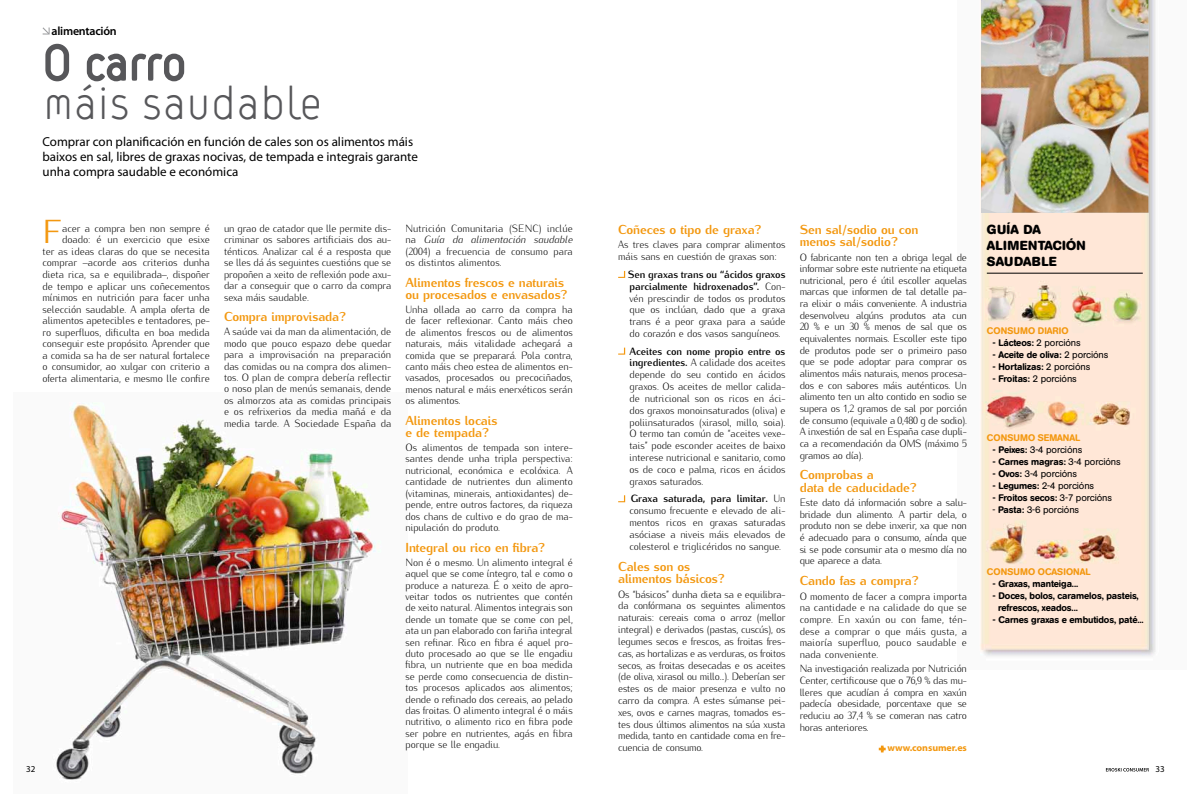
<style>
.page{position:relative;width:1191px;height:794px;background:#fff}
.page>*{position:absolute;margin:0;border:0;box-sizing:border-box;transform-origin:0 0}
.t1{font:46px "VSV Melon Light";letter-spacing:-.02em;color:#57575a}
.t2{font:33.1px "Kurier";color:#f39810;scale:.96 1}
.t3{font:800 13px/12.2px "Kurier";letter-spacing:-.01em;color:#f39810;scale:.96 1}
.t4{font:13px/15px "Myriad Pro";color:#000}
.t5{font:700 13px/16px "AG Book Rounded";letter-spacing:.02em;color:#000}
.t6{font:600 12px "Myriad Pro";letter-spacing:-.02em;color:#000}
.t7{font:300 10.6px/11.5px "Kurier";letter-spacing:-.01em;color:#000;text-align:right;scale:.96 1}
.t8{font:300 10.5px/11.4px "Kurier";letter-spacing:-.01em;color:#000;text-align:justify;scale:.96 1}
.t9{font:700 9.6px "Myriad Pro";letter-spacing:-.01em;color:#f39810;scale:1.04 1}
.t10{font:500 9.5px/12px "AG Book Rounded";letter-spacing:-.01em;color:#000}
.t11{font:9.5px "AG Book Rounded";letter-spacing:-.01em;color:#000}
.t12{font:500 9.5px "AG Book Rounded";letter-spacing:.01em;color:#f39810}
.t13{font:9px "Myriad Pro";color:#000}
.s1{font-size:10.6px}
.s2{font-style:italic}
.s3{font-weight:700}
.s4{font-weight:400}
.s5{font-weight:500}
</style>
<div class="page">
<img style="left:980px;top:0;width:176px;height:657px">
<img style="left:56px;top:402px;width:324px;height:378px">
<svg style="left:43px;top:27px;width:7px;height:8px"></svg>
<svg style="left:45px;top:43px;width:25px;height:39px"></svg>
<svg style="left:86px;top:53px;width:99px;height:29px"></svg>
<svg style="left:618px;top:271px;width:7px;height:7px"></svg>
<svg style="left:618px;top:348px;width:7px;height:7px"></svg>
<svg style="left:618px;top:495px;width:7px;height:7px"></svg>
<svg style="left:878px;top:745px;width:8px;height:8px"></svg>
<hr style="left:986px;top:273px;width:156px;height:1px;background:#000">
<img style="left:981px;top:0;width:167px;height:213px">
<svg style="left:1106px;top:768px;width:42px;height:3px"></svg>
<p class="t6" style="left:52px;top:24px;width:67px">alimentación</p>
<h1 class="t1" style="left:43px;top:75px;width:281px">máis saudable</h1>
<p class="t4" style="left:43px;top:134px;width:377px">Comprar con planificación en función de cales son os alimentos máis baixos en sal, libres de graxas nocivas, de tempada e integrais garante unha compra saudable e económica</p>
<h2 class="t2" style="left:43px;top:206px;width:22px">F</h2>
<p class="t7" style="left:43px;top:222px;width:176px">acer a compra ben non sempre é doado: é un exercicio que esixe<br>ter as ideas claras do que se necesita comprar –acorde aos criterios dunha dieta rica, sa e equilibrada–, dispoñer de tempo e aplicar uns coñecementos mínimos en nutrición para facer unha selección saudable. A ampla oferta de alimentos apetecibles e tentadores, pe&shy;ro superfluos, dificulta en boa medida conseguir este propósito. Aprender que a comida sa ha de ser natural fortalece o consumidor, ao xulgar con criterio a oferta alimentaria, e mesmo lle confire</p>
<p class="t7" style="left:224px;top:222px;width:176px;text-align:left">un grao de catador que lle permite dis&shy;criminar os sabores artificiais dos au-</p>
<p class="t8" style="left:224px;top:245px;width:176px"><span class="s1">ténticos.</span> Analizar cal é a resposta que se lles dá ás seguintes cuestións que se propoñen a xeito de reflexión pode axu&shy;dar a conseguir que o carro da compra sexa máis saudable.</p>
<p class="t3" style="left:224px;top:310px;width:129px">Compra improvisada?</p>
<p class="t8" style="left:224px;top:325px;width:176px">A saúde vai da man da alimentación, de modo que pouco espazo debe quedar para a improvisación na preparación das comidas ou na compra dos alimen&shy;tos. O plan de compra debería reflectir o noso plan de menús semanais, dende os almorzos ata as comidas principais e os refrixerios da media mañá e da media tarde. A Sociedade España da</p>
<p class="t8" style="left:405px;top:222px;width:176px">Nutrición Comunitaria (SENC) inclúe na <span class="s2">Guía da alimentación saudable </span>(2004) a frecuencia de consumo para os distintos alimentos.</p>
<p class="t3" style="left:405px;top:275px;width:170px">Alimentos frescos e naturais ou procesados e envasados?</p>
<p class="t8" style="left:405px;top:303px;width:176px">Unha ollada ao carro da compra ha de facer reflexionar. Canto máis cheo de alimentos frescos ou de alimentos naturais, máis vitalidade achegará a comida que se preparará. Pola contra, canto máis cheo estea de alimentos en&shy;vasados, procesados ou precociñados, menos natural e máis enerxéticos serán os alimentos.</p>
<p class="t3" style="left:405px;top:413px;width:97px">Alimentos locais e de tempada?</p>
<p class="t8" style="left:405px;top:441px;width:176px">Os alimentos de tempada son intere&shy;santes dende unha tripla perspectiva: nutricional, económica e ecolóxica. A cantidade de nutrientes dun alimento (vitaminas, minerais, antioxidantes) de&shy;pende, entre outros factores, da riqueza dos chans de cultivo e do grao de ma&shy;nipulación do produto.</p>
<p class="t3" style="left:405px;top:540px;width:147px">Integral ou rico en fibra?</p>
<p class="t8" style="left:405px;top:555px;width:176px">Non é o mesmo. Un alimento integral é aquel que se come íntegro, tal e como o produce a natureza. É o xeito de apro&shy;veitar todos os nutrientes que contén de xeito natural. Alimentos integrais son dende un tomate que se come con pel, ata un pan elaborado con fariña integral sen refinar. Rico en fibra é aquel pro&shy;duto procesado ao que se lle engadiu fibra, un nutriente que en boa medida se perde como consecuencia de distin&shy;tos procesos aplicados aos alimentos; dende o refinado dos cereais, ao pelado das froitas. O alimento integral é o máis nutritivo, o alimento rico en fibra pode ser pobre en nutrientes, agás en fibra porque se lle engadiu.</p>
<p class="t3" style="left:618px;top:222px;width:151px">Coñeces o tipo de graxa?</p>
<p class="t8" style="left:618px;top:238px;width:176px;line-height:11.9px">As tres claves para comprar alimentos máis sans en cuestión de graxas son:</p>
<p class="t8" style="left:628px;top:267px;width:166px;line-height:11.8px"><span class="s3">Sen graxas trans ou “ácidos graxos parcialmente hidroxenados”.</span> Con&shy;vén prescindir de todos os produtos que os inclúan, dado que a graxa trans é a peor graxa para a saúde do corazón e dos vasos sanguíneos.</p>
<p class="t8" style="left:629px;top:344px;width:164px;line-height:11.8px"><span class="s3">Aceites con nome propio entre os ingredientes.</span> A calidade dos aceites depende do seu contido en ácidos graxos. Os aceites de mellor calida&shy;de nutricional son os ricos en áci&shy;dos graxos monoinsaturados (oliva) e poliinsaturados (xirasol, millo, soia).<br>O termo tan común de “aceites vexe&shy;tais” pode esconder aceites de baixo interese nutricional e sanitario, como os de coco e palma, ricos en ácidos graxos saturados.</p>
<p class="t8" style="left:629px;top:492px;width:164px;line-height:11.8px"><span class="s3">Graxa saturada, para limitar.</span> Un consumo frecuente e elevado de ali&shy;mentos ricos en graxas saturadas asóciase a niveis máis elevados de colesterol e triglicéridos no sangue.</p>
<p class="t3" style="left:618px;top:559px;width:112px">Cales son os alimentos básicos?</p>
<p class="t8" style="left:618px;top:587px;width:176px;line-height:11.8px">Os “básicos” dunha dieta sa e equilibra&shy;da confórmana os seguintes alimentos naturais: cereais coma o arroz (mellor integral) e derivados (pastas, cuscús), os legumes secos e frescos, as froitas fres&shy;cas, as hortalizas e as verduras, os froitos secos, as froitas desecadas e os aceites (de oliva, xirasol ou millo...). Deberían ser estes os de maior presenza e vulto no carro da compra. A estes súmanse pei&shy;xes, ovos e carnes magras, tomados es&shy;tes dous últimos alimentos na súa xusta medida, tanto en cantidade coma en fre&shy;cuencia de consumo.</p>
<p class="t3" style="left:799px;top:222px;width:125px">Sen sal/sodio ou con menos sal/sodio?</p>
<p class="t8" style="left:799px;top:250px;width:176px;line-height:11.7px">O fabricante non ten a obriga legal de informar sobre este nutriente na etiqueta nutricional, pero é útil escoller aquelas marcas que informen de tal detalle pa&shy;ra elixir o máis conveniente. A industria desenvolveu algúns produtos ata cun 20 % e un 30 % menos de sal que os equivalentes normais. Escoller este tipo de produtos pode ser o primeiro paso que se pode adoptar para comprar os alimentos máis naturais, menos procesa&shy;dos e con sabores máis auténticos. Un alimento ten un alto contido en sodio se supera os 1,2 gramos de sal por porción de consumo (equivale a 0,480 g de sodio).<br>A inxestión de sal en España case dupli&shy;ca a recomendación da OMS (máximo 5 gramos ao día).</p>
<p class="t3" style="left:799px;top:468px;width:123px">Comprobas a<br>data de caducidade?</p>
<p class="t8" style="left:799px;top:495px;width:176px;line-height:11.7px">Este dato dá información sobre a salu&shy;bridade dun alimento. A partir dela, o produto non se debe inxerir, xa que non é adecuado para o consumo, aínda que si se pode consumir ata o mesmo día no que aparece a data.</p>
<p class="t3" style="left:799px;top:574px;width:126px">Cando fas a compra?</p>
<p class="t8" style="left:799px;top:589px;width:176px">O momento de facer a compra importa na cantidade e na calidade do que se compre. En xaxún ou con fame, tén&shy;dese a comprar o que máis gusta, a maioría superfluo, pouco saudable e nada conveniente.</p>
<p class="t8" style="left:799px;top:662px;width:176px;line-height:11.7px">Na investigación realizada por Nutrición Center, certificouse que o 76,9 % das mu&shy;lleres que acudían á compra en xaxún padecía obesidade, porcentaxe que se reduciu ao 37,4 % se comeran nas catro horas anteriores.</p>
<p class="t9" style="left:887px;top:743px;width:78px">www.consumer.es</p>
<p class="t5" style="left:986px;top:222px;width:100px">GUÍA DA<br>ALIMENTACIÓN<br>SAUDABLE</p>
<p class="t12" style="left:986px;top:325px;width:83px">CONSUMO DIARIO</p>
<p class="t10" style="left:992px;top:337px;width:90px">- Lácteos: <span class="s4">2 porcións</span></p>
<p class="t10" style="left:992px;top:348px;width:117px">- Aceite de oliva: <span class="s4">2 porcións</span></p>
<p class="t10" style="left:992px;top:360px;width:99px">- Hortalizas: <span class="s4">2 porcións</span></p>
<p class="t10" style="left:992px;top:372px;width:86px">- Froitas: <span class="s4">2 porcións</span></p>
<p class="t12" style="left:986px;top:432px;width:95px">CONSUMO SEMANAL</p>
<p class="t11" style="left:992px;top:444px;width:91px"><span class="s5">- Peixes:</span> 3-4 porcións</p>
<p class="t10" style="left:992px;top:456px;width:130px">- Carnes magras: <span class="s4">3-4 porcións</span></p>
<p class="t11" style="left:992px;top:468px;width:86px"><span class="s5">- Ovos:</span> 3-4 porcións</p>
<p class="t11" style="left:992px;top:480px;width:103px"><span class="s5">- Legumes:</span> 2-4 porcións</p>
<p class="t10" style="left:992px;top:492px;width:121px">- Froitos secos: <span class="s4">3-7 porcións</span></p>
<p class="t11" style="left:992px;top:504px;width:88px">- <span class="s5">Pasta:</span> 3-6 porcións</p>
<p class="t12" style="left:986px;top:566px;width:105px">CONSUMO OCASIONAL</p>
<p class="t10" style="left:992px;top:578px;width:87px">- Graxas, manteiga...</p>
<p class="t10" style="left:998px;top:590px;width:142px;text-indent:-6px">- Doces, bolos, caramelos, pasteis, refrescos, xeados...</p>
<p class="t10" style="left:992px;top:614px;width:153px">- Carnes graxas e embutidos, paté...</p>
<p class="t13" style="left:26px;top:763px;width:11px">32</p>
<p class="t13" style="left:1155px;top:763px;width:11px">33</p>
</div>
